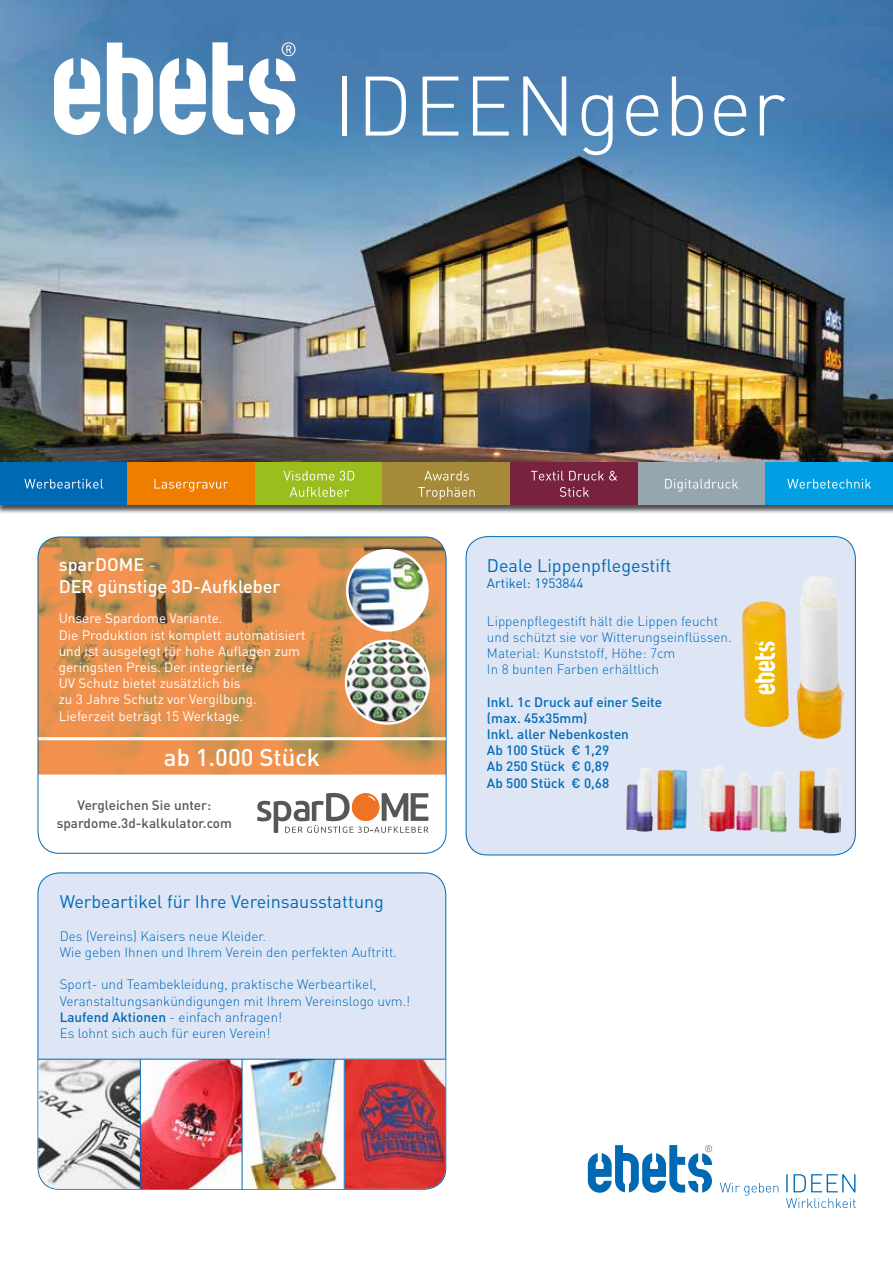
<style>
.page{position:relative;width:893px;height:1263px;background:#fff}
.page>*{position:absolute;margin:0;border:0;box-sizing:border-box;transform-origin:0 0}
.t1{font:300 82.95px "Team 7 DIN Pro";letter-spacing:.005em;color:#fff}
.t2{font:500 24px "Team 7 DIN Pro";color:#fff}
.t3{font:18px "Team 7 DIN Pro";color:#0069b4}
.t4{font:500 18px/21.6px "Team 7 DIN Pro";color:#fff}
.t5{font:300 13.5px/16.2px "Team 7 DIN Pro";color:#0069b4}
.t6{font:13.5px/16.2px "Team 7 DIN Pro";color:#fff}
.t7{font:500 13.5px/16.2px "Team 7 DIN Pro";color:#0069b4}
.t8{font:500 13.5px/18px "Team 7 DIN Pro";color:#575756;text-align:center}
.t9{font:13.5px "Team 7 DIN Pro";color:#0069b4}
.s1{font-weight:300}
.s2{font-weight:500}
</style>
<div class="page">
<div style="left:38px;top:873px;width:408px;height:316px;background:#dee6f6;border-radius:21px"></div>
<img style="left:38px;top:1060px;width:407px;height:129px">
<img style="left:0;top:0;width:893px;height:462px">
<svg style="left:54px;top:42px;width:242px;height:93px"></svg>
<div style="left:466px;top:537px;width:389px;height:318px;background:#dee6f6;border-radius:21px"></div>
<div style="left:466px;top:536px;width:390px;height:319px;border:1px solid #0069b4;border-radius:21px"></div>
<svg style="left:588px;top:1145px;width:124px;height:48px"></svg>
<svg style="left:720px;top:1174px;width:136px;height:34px"></svg>
<div style="left:0;top:462px;width:893px;height:52px;background:#000;opacity:.7"></div>
<div style="left:0;top:462px;width:128px;height:43px;background:#0069b4"></div>
<div style="left:128px;top:462px;width:127px;height:43px;background:#ef7d00"></div>
<div style="left:255px;top:462px;width:128px;height:43px;background:#9bbe1e"></div>
<div style="left:383px;top:462px;width:127px;height:43px;background:#a58a39"></div>
<div style="left:510px;top:462px;width:128px;height:43px;background:#78223d"></div>
<div style="left:638px;top:462px;width:127px;height:43px;background:#95a6b0"></div>
<div style="left:765px;top:462px;width:128px;height:43px;background:#009fe3"></div>
<svg style="left:24px;top:479px;width:79px;height:10px"></svg>
<svg style="left:154px;top:479px;width:74px;height:13px"></svg>
<svg style="left:284px;top:471px;width:50px;height:10px"></svg>
<svg style="left:340px;top:471px;width:14px;height:10px"></svg>
<svg style="left:290px;top:487px;width:59px;height:10px"></svg>
<svg style="left:424px;top:471px;width:45px;height:10px"></svg>
<svg style="left:418px;top:487px;width:57px;height:13px"></svg>
<svg style="left:531px;top:471px;width:86px;height:9px"></svg>
<svg style="left:560px;top:487px;width:29px;height:10px"></svg>
<svg style="left:665px;top:479px;width:73px;height:13px"></svg>
<svg style="left:787px;top:479px;width:84px;height:10px"></svg>
<img style="left:626px;top:766px;width:215px;height:87px">
<svg style="left:257px;top:793px;width:171px;height:40px"></svg>
<img style="left:38px;top:537px;width:408px;height:237px">
<hr style="left:38px;top:737px;width:408px;height:3px;background:#fff">
<img style="left:741px;top:576px;width:102px;height:163px">
<svg style="left:755px;top:641px;width:20px;height:53px"></svg>
<img style="left:347px;top:550px;width:80px;height:80px;border-radius:40px">
<div style="left:346px;top:549px;width:83px;height:83px;border:3px solid #fff;border-radius:50%"></div>
<img style="left:346px;top:641px;width:83px;height:80px">
<div style="left:345px;top:640px;width:85px;height:85px;border:2px solid #fff;border-radius:50%"></div>
<hr style="left:38px;top:1059px;width:407px;height:1px;background:#0069b4">
<hr style="left:140px;top:1059px;width:1px;height:130px;background:#0069b4">
<hr style="left:242px;top:1059px;width:1px;height:130px;background:#0069b4">
<hr style="left:344px;top:1059px;width:1px;height:130px;background:#0069b4">
<h1 class="t1" style="left:333px;top:54px;width:454px">IDEENgeber</h1>
<h3 class="t4" style="left:59px;top:553px;width:223px">sparDOME <span class="s1">-<br></span>DER günstige 3D-Aufkleber</h3>
<p class="t6" style="left:59px;top:610px;width:248px">Unsere Spardome Variante.<br>Die Produktion ist komplett automatisiert und ist ausgelegt für hohe Auflagen zum geringsten Preis. Der integrierte<br>UV Schutz bietet zusätzlich bis<br>zu 3 Jahre Schutz vor Vergilbung.<br>Lieferzeit beträgt 15 Werktage.</p>
<h2 class="t2" style="left:164px;top:742px;width:158px">ab 1.000 Stück</h2>
<p class="t8" style="left:57px;top:796px;width:177px">Vergleichen Sie unter: spardome.3d-kalkulator.com</p>
<h3 class="t3" style="left:487px;top:554px;width:186px">Deale Lippenpflegestift</h3>
<p class="t9" style="left:487px;top:574px;width:98px">Artikel: 1953844</p>
<p class="t5" style="left:487px;top:612px;width:246px">Lippenpflegestift hält die Lippen feucht und schützt sie vor Witterungseinflüssen.<br>Material: Kunststoff, Höhe: 7cm<br>In 8 bunten Farben erhältlich</p>
<p class="t7" style="left:487px;top:693px;width:177px">Inkl. 1c Druck auf einer Seite (max. 45x35mm)<br>Inkl. aller Nebenkosten<br>Ab 100 Stück € 1,29<br>Ab 250 Stück € 0,89<br>Ab 500 Stück € 0,68</p>
<h3 class="t3" style="left:60px;top:890px;width:326px">Werbeartikel für Ihre Vereinsausstattung</h3>
<p class="t5" style="left:60px;top:927px;width:339px">Des (Vereins) Kaisers neue Kleider.<br>Wie geben Ihnen und Ihrem Verein den perfekten Auftritt.</p>
<p class="t5" style="left:60px;top:976px;width:352px">Sport- und Teambekleidung, praktische Werbeartikel, Veranstaltungsankündigungen mit Ihrem Vereinslogo uvm.!<br><span class="s2">Laufend Aktionen</span> - einfach anfragen!<br>Es lohnt sich auch für euren Verein!</p>
</div>
